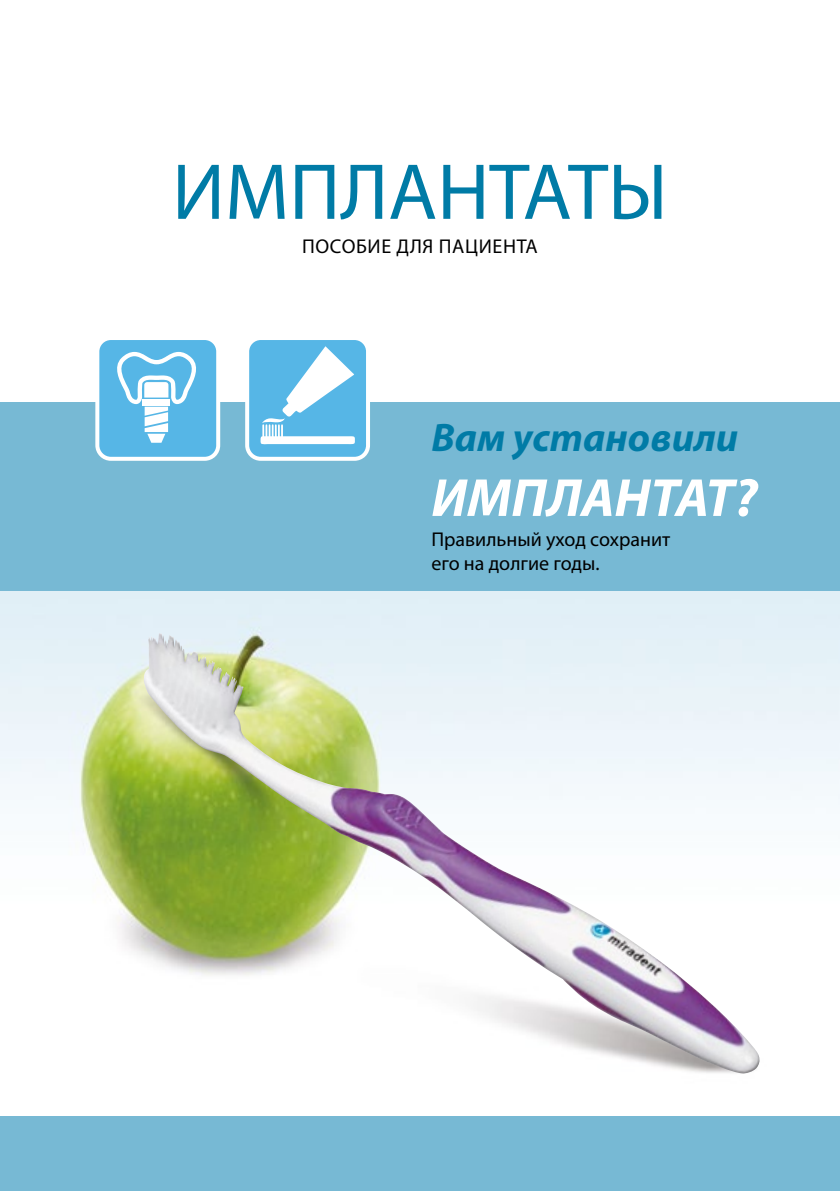
<style>
.page{position:relative;width:840px;height:1191px;background:#fff}
.page>*{position:absolute;margin:0;border:0;box-sizing:border-box;transform-origin:0 0}
.t1{font:80px "Myriad Pro";color:#007ba6}
.t2{font:italic 700 54px "Myriad Pro";color:#fff}
.t3{font:italic 700 40px "Myriad Pro";color:#007ba6}
.t4{font:20px/24px "Myriad Pro";color:#000}
.t5{font:20px "Myriad Pro";letter-spacing:.03em;color:#000}
</style>
<div class="page">
<img style="left:0;top:591px;width:839px;height:483px">
<div style="left:0;top:403px;width:839px;height:188px;background:#77b9d4"></div>
<div style="left:0;top:1116px;width:839px;height:75px;background:#77b9d4"></div>
<img style="left:143px;top:636px;width:617px;height:437px">
<div style="left:97px;top:338px;width:121px;height:121px;background:#56b6e6;border-radius:14px"></div>
<div style="left:95px;top:336px;width:125px;height:125px;border:4px solid #fff;border-radius:14px"></div>
<svg style="left:117px;top:352px;width:79px;height:91px"></svg>
<div style="left:247px;top:338px;width:121px;height:121px;background:#56b6e6;border-radius:14px"></div>
<div style="left:245px;top:336px;width:125px;height:125px;border:4px solid #fff;border-radius:14px"></div>
<svg style="left:260px;top:346px;width:95px;height:98px"></svg>
<h1 class="t1" style="left:172px;top:143px;width:497px">ИМПЛАНТАТЫ</h1>
<p class="t5" style="left:302px;top:234px;width:237px">ПОСОБИЕ ДЛЯ ПАЦИЕНТА</p>
<h3 class="t3" style="left:431px;top:411px;width:308px">Вам установили</h3>
<h2 class="t2" style="left:431px;top:462px;width:327px">ИМПЛАНТАТ?</h2>
<p class="t4" style="left:431px;top:526px;width:240px">Правильный уход сохранит его на долгие годы.</p>
</div>
